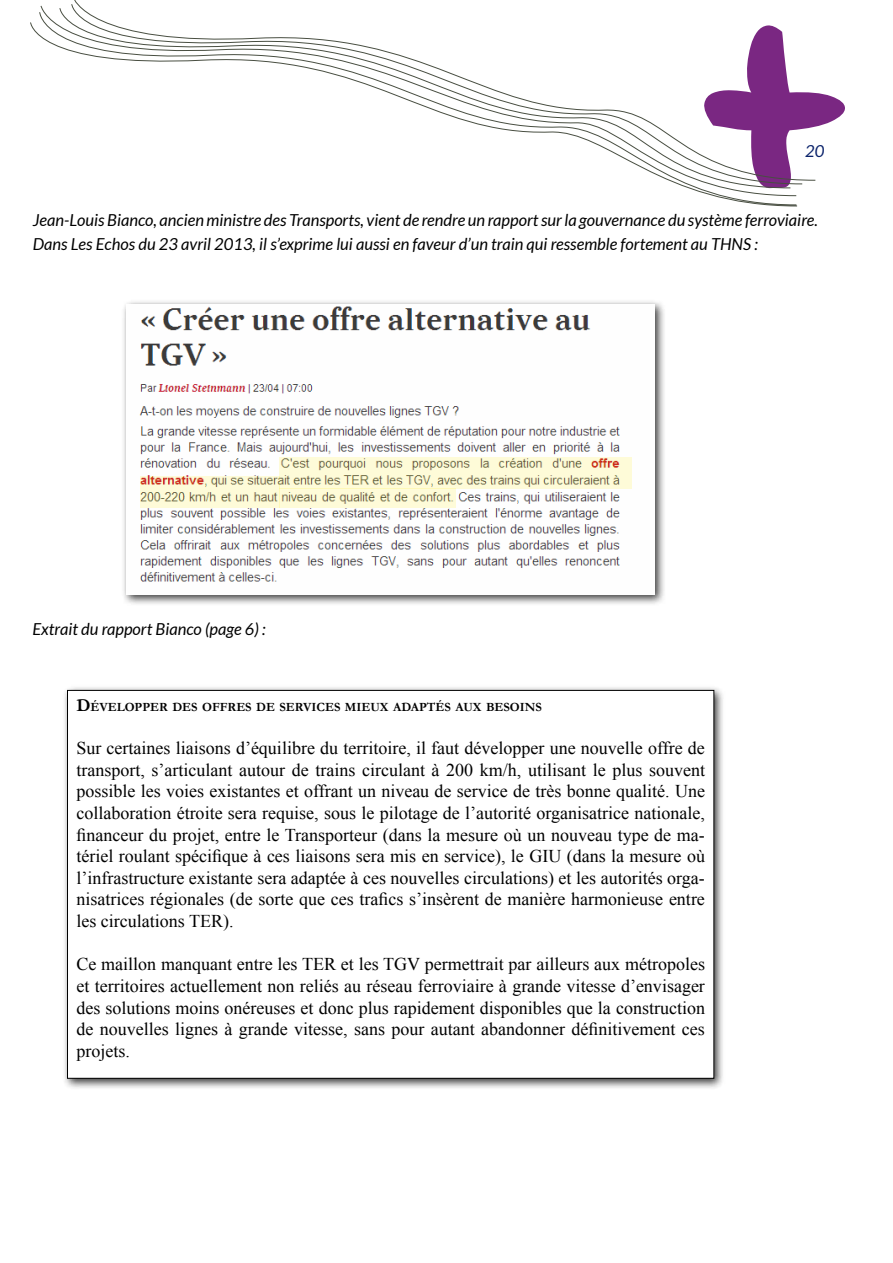
<style>
.page{position:relative;width:893px;height:1263px;background:#fff}
.page>*{position:absolute;margin:0;border:0;box-sizing:border-box;transform-origin:0 0}
.t1{font:450px "Polo Brush MF";color:#b19910}
.t2{font:18px/21.6px "Times New Roman";color:#000;text-align:justify}
.t3{font:italic 16.5px/24px "Lato";color:#000}
.t4{font:italic 16.5px "Lato";color:#0b236b}
.t5{font:700 12.6px "Garamond";color:#000}
.s1{font-family:"Set Firetothe Rain";color:#7a2782}
.s2{font-size:18px}
</style>
<div class="page">
<svg style="left:30px;top:0;width:785px;height:206px"></svg>
<div style="left:121px;top:300px;width:545px;height:306px;background:#000;opacity:.75"></div>
<img style="left:126px;top:305px;width:529px;height:290px">
<img style="left:280px;top:457px;width:352px;height:32px">
<img style="left:140px;top:476px;width:140px;height:32px">
<svg style="left:280px;top:489px;width:176px;height:19px;background:#ebe7c5"></svg>
<div style="left:62px;top:685px;width:664px;height:405px;background:#000;opacity:.75"></div>
<div style="left:68px;top:690px;width:646px;height:388px;background:#fff"></div>
<h1 class="t1" style="left:432px;top:-197px;width:423px">+<span class="s1">+</span></h1>
<p class="t4" style="left:805px;top:142px;width:21px">20</p>
<p class="t3" style="left:33px;top:208px;width:787px">Jean-Louis Bianco, ancien ministre des Transports, vient de rendre un rapport sur la gouvernance du système ferroviaire.<br>Dans Les Echos du 23 avril 2013, il s’exprime lui aussi en faveur d’un train qui ressemble fortement au THNS :</p>
<p class="t3" style="left:32px;top:617px;width:235px">Extrait du rapport Bianco (page 6) :</p>
<p class="t5" style="left:76px;top:698px;width:467px"><span class="s2">D</span>ÉVELOPPER DES OFFRES DE SERVICES MIEUX ADAPTÉS AUX BESOINS</p>
<p class="t2" style="left:76px;top:737px;width:630px">Sur certaines liaisons d’équilibre du territoire, il faut développer une nouvelle offre de transport, s’articulant autour de trains circulant à 200 km/h, utilisant le plus souvent possible les voies existantes et offrant un niveau de service de très bonne qualité. Une collaboration étroite sera requise, sous le pilotage de l’autorité organisatrice nationale, financeur du projet, entre le Transporteur (dans la mesure où un nouveau type de ma&shy;tériel roulant spécifique à ces liaisons sera mis en service), le GIU (dans la mesure où l’infrastructure existante sera adaptée à ces nouvelles circulations) et les autorités orga&shy;nisatrices régionales (de sorte que ces trafics s’insèrent de manière harmonieuse entre les circulations TER).</p>
<p class="t2" style="left:76px;top:953px;width:630px">Ce maillon manquant entre les TER et les TGV permettrait par ailleurs aux métropoles et territoires actuellement non reliés au réseau ferroviaire à grande vitesse d’envisager des solutions moins onéreuses et donc plus rapidement disponibles que la construction de nouvelles lignes à grande vitesse, sans pour autant abandonner définitivement ces projets.</p>
</div>
